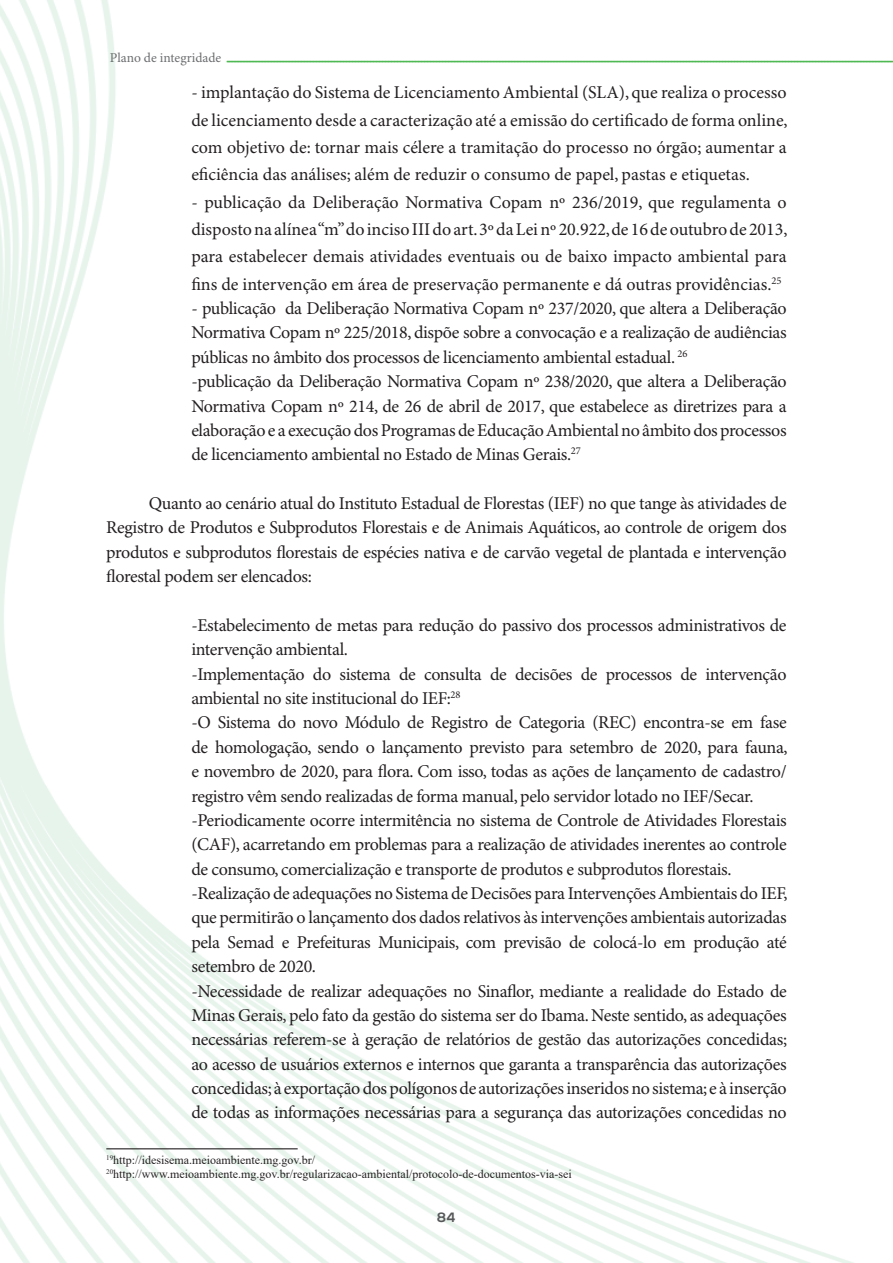
<style>
.page{position:relative;width:893px;height:1263px;background:#fff}
.page>*{position:absolute;margin:0;border:0;box-sizing:border-box;transform-origin:0 0}
.t1{font:18px/24.3px "Minion Pro";letter-spacing:-.02em;color:#231f20;text-align:justify}
.t2{font:13.5px "Minion Pro";color:#6c6d70}
.t3{font:700 13.5px "Nexa";color:#57585a}
.t4{font:12px/14.4px "Times New Roman";color:#231f20}
</style>
<div class="page">
<img style="left:0;top:0;width:864px;height:785px">
<img style="left:0;top:785px;width:854px;height:478px">
<svg style="left:227px;top:61px;width:666px;height:2px"></svg>
<hr style="left:106px;top:1148px;width:192px;height:1px;background:#231f20">
<p class="t2" style="left:110px;top:50px;width:113px">Plano de integridade</p>
<p class="t1" style="left:191px;top:79px;width:598px;line-height:27.5px">- implantação do Sistema de Licenciamento Ambiental (SLA), que realiza o processo de licenciamento desde a caracterização até a emissão do certificado de forma online, com objetivo de: tornar mais célere a tramitação do processo no órgão; aumentar a eficiência das análises; além de reduzir o consumo de papel, pastas e etiquetas.</p>
<p class="t1" style="left:191px;top:189px;width:598px;line-height:27.5px">- publicação da Deliberação Normativa Copam nº 236/2019, que regulamenta o disposto na alínea “m” do inciso III do art. 3º da Lei nº 20.922, de 16 de outubro de 2013, para estabelecer demais atividades eventuais ou de baixo impacto ambiental para fins de intervenção em área de preservação permanente e dá outras providências.<sup>25</sup></p>
<p class="t1" style="left:191px;top:297px;width:597px;text-align:left">- publicação da Deliberação Normativa Copam nº 237/2020, que altera a Deliberação Normativa Copam nº 225/2018, dispõe sobre a convocação e a realização de audiências públicas no âmbito dos processos de licenciamento ambiental estadual. <sup>26<br></sup>-publicação da Deliberação Normativa Copam nº 238/2020, que altera a Deliberação Normativa Copam nº 214, de 26 de abril de 2017, que estabelece as diretrizes para a elaboração e a execução dos Programas de Educação Ambiental no âmbito dos processos de licenciamento ambiental no Estado de Minas Gerais.<sup>27</sup></p>
<p class="t1" style="left:106px;top:492px;width:682px;text-indent:43px">Quanto ao cenário atual do Instituto Estadual de Florestas (IEF) no que tange às atividades de Registro de Produtos e Subprodutos Florestais e de Animais Aquáticos, ao controle de origem dos produtos e subprodutos florestais de espécies nativa e de carvão vegetal de plantada e intervenção florestal podem ser elencados:</p>
<p class="t1" style="left:191px;top:614px;width:598px;text-align:left">-Estabelecimento de metas para redução do passivo dos processos administrativos de intervenção ambiental.<br>-Implementação do sistema de consulta de decisões de processos de intervenção ambiental no site institucional do IEF:<sup>28<br></sup>-O Sistema do novo Módulo de Registro de Categoria (REC) encontra-se em fase de homologação, sendo o lançamento previsto para setembro de 2020, para fauna, e novembro de 2020, para flora. Com isso, todas as ações de lançamento de cadastro/ registro vêm sendo realizadas de forma manual, pelo servidor lotado no IEF/Secar. -Periodicamente ocorre intermitência no sistema de Controle de Atividades Florestais (CAF), acarretando em problemas para a realização de atividades inerentes ao controle de consumo, comercialização e transporte de produtos e subprodutos florestais. -Realização de adequações no Sistema de Decisões para Intervenções Ambientais do IEF, que permitirão o lançamento dos dados relativos às intervenções ambientais autorizadas pela Semad e Prefeituras Municipais, com previsão de colocá-lo em produção até setembro de 2020.<br>-Necessidade de realizar adequações no Sinaflor, mediante a realidade do Estado de Minas Gerais, pelo fato da gestão do sistema ser do Ibama. Neste sentido, as adequações necessárias referem-se à geração de relatórios de gestão das autorizações concedidas; ao acesso de usuários externos e internos que garanta a transparência das autorizações concedidas; à exportação dos polígonos de autorizações inseridos no sistema; e à inserção de todas as informações necessárias para a segurança das autorizações concedidas no</p>
<p class="t4" style="left:106px;top:1152px;width:467px"><sup>19</sup>http://idesisema.meioambiente.mg.gov.br/<br><sup>20</sup>http://www.meioambiente.mg.gov.br/regularizacao-ambiental/protocolo-de-documentos-via-sei</p>
<p class="t3" style="left:437px;top:1209px;width:20px">84</p>
</div>
